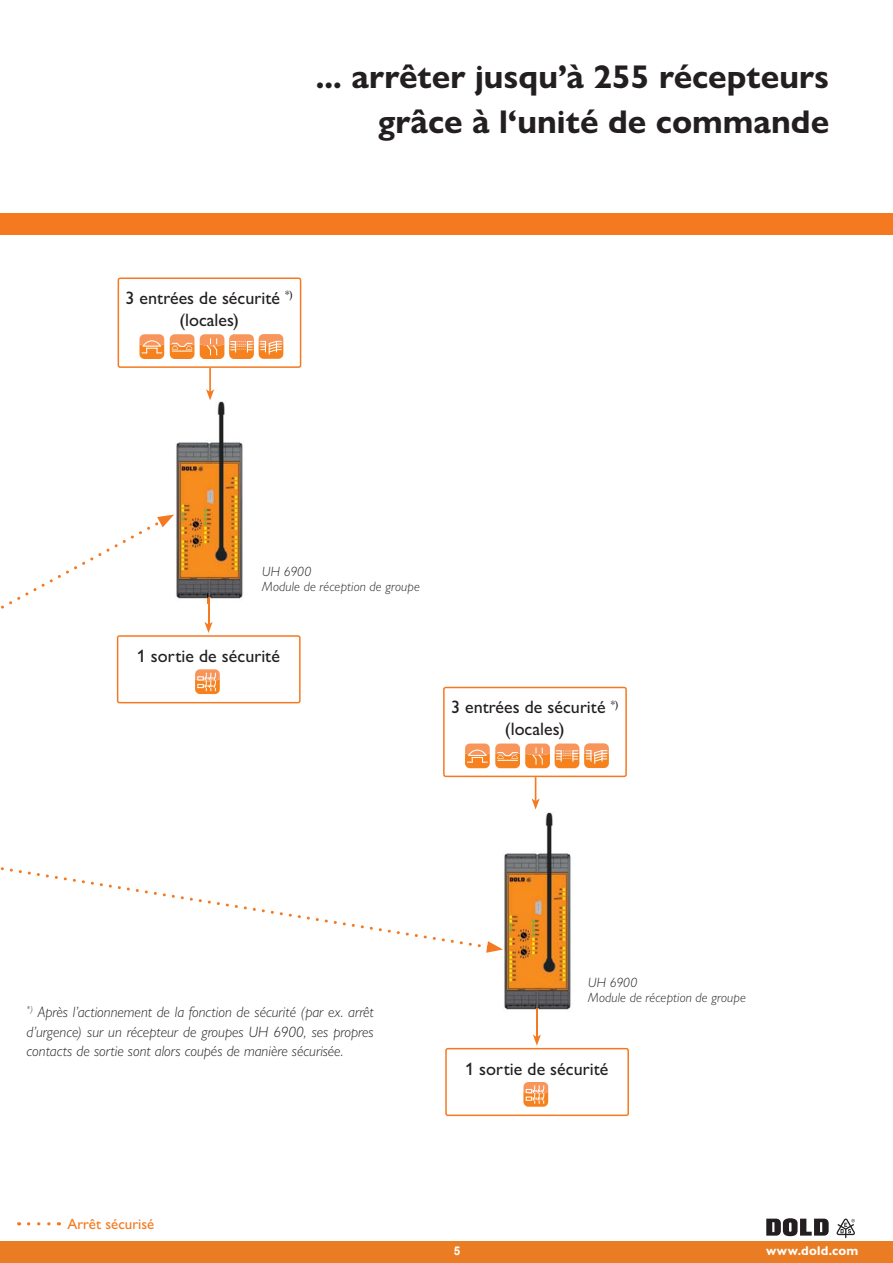
<style>
.page{position:relative;width:893px;height:1263px;background:#fff}
.page>*{position:absolute;margin:0;border:0;box-sizing:border-box;transform-origin:0 0}
.t1{font:700 33px/45px "Gill Sans Nova";color:#231f20;text-align:right}
.t2{font:500 18px/21.6px "Gill Sans Nova";color:#231f20;text-align:center}
.t3{font:italic 300 15px/19.5px "Gill Sans Nova";color:#231f20;text-align:justify}
.t4{font:500 15px "Gill Sans Nova";color:#f47920}
.t5{font:italic 300 13.5px/15px "Gill Sans Nova";letter-spacing:.01em;color:#231f20}
.t6{font:700 12.75px "Gill Sans Nova";letter-spacing:.015em;color:#fff}
.t7{font:700 12px "Arial";color:#fff}
</style>
<div class="page">
<div style="left:0;top:1242px;width:893px;height:21px;background:#ea7d24"></div>
<svg style="left:766px;top:1218px;width:62px;height:18px"></svg>
<svg style="left:836px;top:1219px;width:19px;height:19px"></svg>
<div style="left:0;top:213px;width:893px;height:22px;background:#f47920"></div>
<hr style="left:536px;top:1007px;width:2px;height:30px;background:#f47920">
<svg style="left:533px;top:1035px;width:8px;height:11px"></svg>
<hr style="left:208px;top:594px;width:1px;height:31px;background:#f47920">
<svg style="left:204px;top:622px;width:9px;height:11px"></svg>
<svg style="left:531px;top:777px;width:9px;height:33px"></svg>
<hr style="left:209px;top:368px;width:2px;height:24px;background:#f47920">
<div style="left:445px;top:1048px;width:184px;height:68px;border:2px solid #f47920;border-radius:2px"></div>
<div style="left:117px;top:635px;width:184px;height:68px;border:2px solid #f47920;border-radius:2px"></div>
<div style="left:443px;top:687px;width:184px;height:90px;border:2px solid #f47920;border-radius:2px"></div>
<div style="left:118px;top:278px;width:183px;height:90px;border:2px solid #f47920;border-radius:2px"></div>
<svg style="left:0;top:867px;width:481px;height:81px"></svg>
<svg style="left:486px;top:941px;width:17px;height:12px"></svg>
<svg style="left:1px;top:515px;width:173px;height:189px"></svg>
<img style="left:175px;top:401px;width:69px;height:202px">
<svg style="left:206px;top:389px;width:8px;height:11px"></svg>
<img style="left:503px;top:812px;width:69px;height:198px">
<svg style="left:523px;top:1082px;width:25px;height:25px"></svg>
<svg style="left:195px;top:669px;width:25px;height:25px"></svg>
<svg style="left:465px;top:743px;width:144px;height:25px"></svg>
<svg style="left:139px;top:334px;width:25px;height:25px"></svg>
<svg style="left:170px;top:334px;width:24px;height:25px"></svg>
<svg style="left:200px;top:334px;width:83px;height:25px"></svg>
<svg style="left:29px;top:1222px;width:30px;height:3px"></svg>
<h1 class="t1" style="left:316px;top:58px;width:515px">... arrêter jusqu’à 255 récepteurs grâce à l‘unité de commande</h1>
<p class="t2" style="left:125px;top:289px;width:169px">3 entrées de sécurité <sup>*) </sup>(locales)</p>
<p class="t5" style="left:262px;top:566px;width:159px">UH 6900<br>Module de réception de groupe</p>
<p class="t2" style="left:137px;top:647px;width:145px">1 sortie de sécurité</p>
<p class="t2" style="left:451px;top:699px;width:169px">3 entrées de sécurité <sup>*) </sup>(locales)</p>
<p class="t3" style="left:27px;top:1004px;width:349px"><sup>*)</sup> Après l’actionnement de la fonction de sécurité (par ex. arrêt d’urgence) sur un récepteur de groupes UH 6900, ses propres contacts de sortie sont alors coupés de manière sécurisée.</p>
<p class="t4" style="left:68px;top:1218px;width:88px">Arrêt sécurisé</p>
<p class="t5" style="left:588px;top:977px;width:159px">UH 6900<br>Module de réception de groupe</p>
<p class="t2" style="left:465px;top:1060px;width:145px">1 sortie de sécurité</p>
<p class="t7" style="left:454px;top:1244px;width:8px">5</p>
<p class="t6" style="left:766px;top:1246px;width:94px">www.dold.com</p>
</div>
